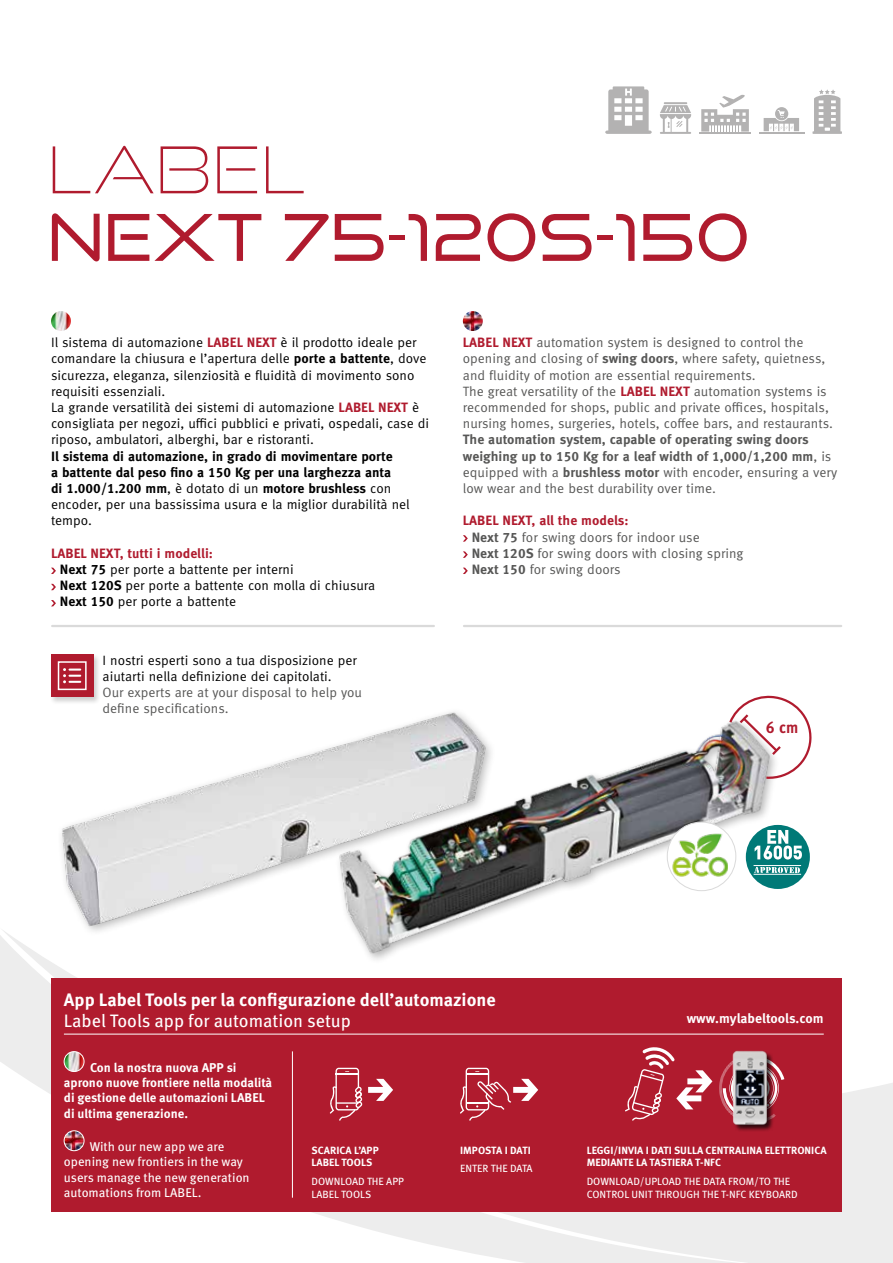
<style>
.page{position:relative;width:893px;height:1263px;background:#fff}
.page>*{position:absolute;margin:0;border:0;box-sizing:border-box;transform-origin:0 0}
.t1{font:64.5px "Good Times Bk";color:#b01b2e}
.t2{font:64.5px "Good Times El";color:#b01b2e}
.t3{font:700 18px "Meta Pro";color:#fff}
.t4{font:18px "Meta Pro";color:#fff}
.t5{font:700 16.2px "Meta Pro";color:#b01b2e;scale:.94 1}
.t6{font:13.5px/16.2px "Meta Pro";color:#000}
.t7{font:13.5px/16.2px "Meta Pro";color:#575756}
.t8{font:700 13.5px/16.2px "Meta Pro";color:#000}
.t9{font:700 13.5px/16.2px "Meta Pro";color:#575756}
.t10{font:700 13.5px "Meta Pro";color:#fff}
.t11{font:700 12.75px/15.3px "Meta Pro";color:#fff}
.t12{font:12.75px/15.3px "Meta Pro";color:#fff}
.t13{font:10.5px/12.6px "Meta Pro";color:#fff}
.t14{font:700 10.5px/12.6px "Meta Pro";color:#fff}
.s1{font-weight:700;color:#b01b2e}
.s2{font-weight:700}
.s3{font-weight:400}
</style>
<div class="page">
<svg style="left:605px;top:86px;width:47px;height:48px"></svg>
<svg style="left:759px;top:107px;width:45px;height:27px"></svg>
<svg style="left:660px;top:102px;width:31px;height:32px"></svg>
<hr style="left:699px;top:132px;width:52px;height:2px;background:#b3b2b2">
<svg style="left:701px;top:95px;width:48px;height:37px"></svg>
<svg style="left:812px;top:89px;width:30px;height:45px"></svg>
<svg style="left:0;top:935px;width:893px;height:328px"></svg>
<hr style="left:464px;top:625px;width:377px;height:2px;background:#dadada">
<hr style="left:52px;top:625px;width:382px;height:2px;background:#dadada">
<img style="left:49px;top:712px;width:411px;height:240px">
<img style="left:328px;top:714px;width:457px;height:252px">
<svg style="left:744px;top:823px;width:68px;height:68px"></svg>
<div style="left:746px;top:825px;width:64px;height:64px;background:#007977;border-radius:50%"></div>
<svg style="left:754px;top:867px;width:46px;height:6px"></svg>
<hr style="left:754px;top:865px;width:47px;height:1px;background:#fff">
<hr style="left:754px;top:874px;width:47px;height:1px;background:#fff">
<svg style="left:755px;top:830px;width:47px;height:29px"></svg>
<div style="left:667px;top:822px;width:69px;height:69px;background:#fff;border-radius:50%"></div>
<div style="left:667px;top:822px;width:69px;height:69px;border:1px solid #dadada;border-radius:50%"></div>
<img style="left:672px;top:833px;width:56px;height:44px">
<img style="left:727px;top:695px;width:85px;height:85px">
<div style="left:49px;top:653px;width:52px;height:52px;background:#000;opacity:.2"></div>
<div style="left:51px;top:654px;width:42px;height:43px;background:#b01b2e"></div>
<div style="left:58px;top:661px;width:29px;height:29px;border:2px solid #fff"></div>
<svg style="left:63px;top:668px;width:17px;height:15px"></svg>
<div style="left:51px;top:978px;width:791px;height:234px;background:#b01b2e"></div>
<img style="left:463px;top:311px;width:20px;height:20px;border-radius:10px">
<svg style="left:463px;top:535px;width:5px;height:7px"></svg>
<svg style="left:463px;top:551px;width:5px;height:7px"></svg>
<svg style="left:463px;top:568px;width:5px;height:6px"></svg>
<img style="left:51px;top:311px;width:20px;height:20px;border-radius:10px">
<svg style="left:51px;top:568px;width:5px;height:6px"></svg>
<svg style="left:51px;top:584px;width:5px;height:6px"></svg>
<svg style="left:51px;top:600px;width:5px;height:6px"></svg>
<img style="left:64px;top:1131px;width:20px;height:20px;border-radius:10px">
<div style="left:64px;top:1130px;width:20px;height:21px;border:1px solid #fff;border-radius:50%"></div>
<img style="left:64px;top:1051px;width:20px;height:20px;border-radius:10px">
<div style="left:64px;top:1051px;width:20px;height:21px;border:1px solid #fff;border-radius:50%"></div>
<svg style="left:625px;top:1047px;width:87px;height:74px"></svg>
<svg style="left:719px;top:1061px;width:65px;height:55px"></svg>
<div style="left:733px;top:1051px;width:42px;height:81px;background:#000;opacity:.75"></div>
<img style="left:732px;top:1050px;width:35px;height:75px">
<svg style="left:368px;top:1079px;width:25px;height:22px"></svg>
<svg style="left:329px;top:1068px;width:33px;height:53px"></svg>
<svg style="left:460px;top:1068px;width:78px;height:53px"></svg>
<hr style="left:292px;top:1051px;width:1px;height:147px;background:#fff">
<hr style="left:64px;top:1034px;width:760px;height:1px;background:#fff">
<h1 class="t2" style="left:48px;top:130px;width:260px">LABEL</h1>
<h1 class="t1" style="left:48px;top:198px;width:703px">NEXT 75-120S-150</h1>
<p class="t6" style="left:51px;top:334px;width:380px">Il sistema di automazione <span class="s1">LABEL NEXT</span> è il prodotto ideale per comandare la chiusura e l’apertura delle <span class="s2">porte a battente</span>, dove sicurezza, eleganza, silenziosità e fluidità di movimento sono requisiti essenziali.<br>La grande versatilità dei sistemi di automazione <span class="s1">LABEL NEXT</span> è consigliata per negozi, uffici pubblici e privati, ospedali, case di riposo, ambulatori, alberghi, bar e ristoranti.</p>
<p class="t8" style="left:51px;top:447px;width:360px">Il sistema di automazione, in grado di movimentare porte<br>a battente dal peso fino a 150 Kg per una larghezza anta<br>di 1.000/1.200 mm<span class="s3">, è dotato di un</span> motore brushless <span class="s3">con encoder, per una bassissima usura e la miglior durabilità nel tempo.</span></p>
<p class="t6" style="left:60px;top:544px;width:317px;text-indent:-9px"><span class="s1">LABEL NEXT, tutti i modelli:<br></span><span class="s2">Next 75</span> per porte a battente per interni<br><span class="s2">Next 120S</span> per porte a battente con molla di chiusura <span class="s2">Next 150</span> per porte a battente</p>
<p class="t6" style="left:103px;top:651px;width:256px">I nostri esperti sono a tua disposizione per aiutarti nella definizione dei capitolati.</p>
<p class="t7" style="left:103px;top:683px;width:261px">Our experts are at your disposal to help you define specifications.</p>
<p class="t7" style="left:463px;top:334px;width:372px"><span class="s1">LABEL NEXT</span> automation system is designed to control the opening and closing of <span class="s2">swing doors</span>, where safety, quietness, and fluidity of motion are essential requirements.<br>The great versatility of the <span class="s1">LABEL NEXT</span> automation systems is recommended for shops, public and private offices, hospitals, nursing homes, surgeries, hotels, coffee bars, and restaurants.</p>
<p class="t9" style="left:463px;top:431px;width:376px">The automation system, capable of operating swing doors weighing up to 150 Kg for a leaf width of 1,000/1,200 mm<span class="s3">, is equipped with a</span> brushless motor <span class="s3">with encoder, ensuring a very low wear and the best durability over time.</span></p>
<p class="t7" style="left:472px;top:512px;width:273px;text-indent:-9px"><span class="s1">LABEL NEXT, all the models:<br></span><span class="s2">Next 75</span> for swing doors for indoor use<br><span class="s2">Next 120S</span> for swing doors with closing spring <span class="s2">Next 150</span> for swing doors</p>
<p class="t5" style="left:766px;top:715px;width:36px">6 cm</p>
<h2 class="t3" style="left:64px;top:986px;width:433px">App Label Tools per la configurazione dell’automazione</h2>
<h2 class="t4" style="left:64px;top:1007px;width:288px">Label Tools app for automation setup</h2>
<p class="t11" style="left:64px;top:1059px;width:210px;text-indent:26px">Con la nostra nuova APP si aprono nuove frontiere nella modalità di gestione delle automazioni LABEL di ultima generazione.</p>
<p class="t12" style="left:64px;top:1138px;width:187px;text-indent:26px">With our new app we are opening new frontiers in the way users manage the new generation automations from LABEL.</p>
<p class="t14" style="left:311px;top:1143px;width:69px">SCARICA L’APP<br>LABEL TOOLS</p>
<p class="t13" style="left:311px;top:1174px;width:94px">DOWNLOAD THE APP<br>LABEL TOOLS</p>
<p class="t14" style="left:460px;top:1143px;width:72px">IMPOSTA I DATI</p>
<p class="t13" style="left:460px;top:1161px;width:74px">ENTER THE DATA</p>
<p class="t10" style="left:687px;top:1008px;width:139px">www.mylabeltools.com</p>
<p class="t14" style="left:587px;top:1143px;width:242px">LEGGI/INVIA I DATI SULLA CENTRALINA ELETTRONICA<br>MEDIANTE LA TASTIERA T-NFC</p>
<p class="t13" style="left:587px;top:1174px;width:213px">DOWNLOAD/UPLOAD THE DATA FROM/TO THE<br>CONTROL UNIT THROUGH THE T-NFC KEYBOARD</p>
</div>
